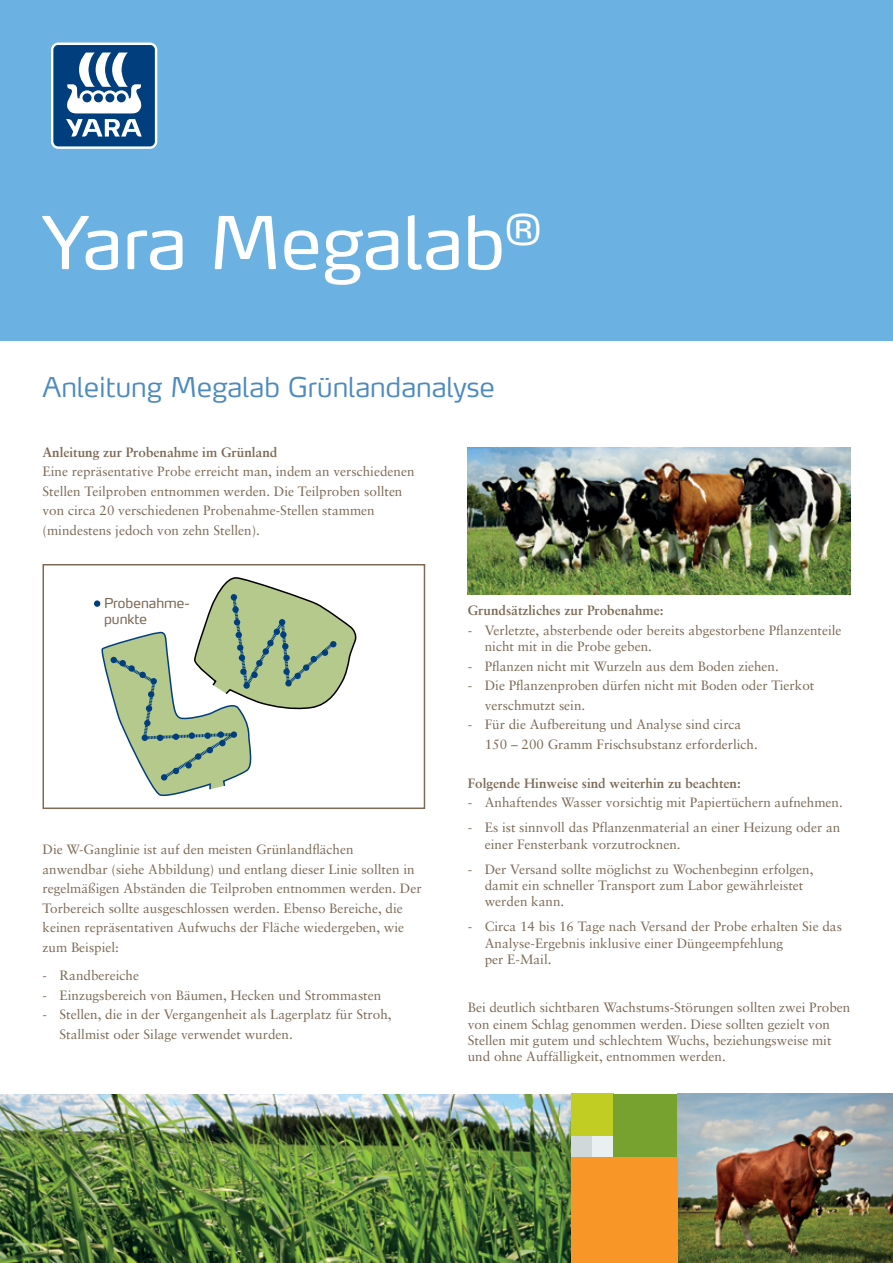
<style>
.page{position:relative;width:893px;height:1263px;background:#fff}
.page>*{position:absolute;margin:0;border:0;box-sizing:border-box;transform-origin:0 0}
.t1{font:72px "Yara Max LF";color:#fff}
.t2{font:300 27px "Yara Max LF";color:#4d8abe}
.t3{font:13.5px/19.5px "Sabon LT Pro";color:#7c6a55}
.t4{font:700 13.5px "Sabon LT Pro";color:#7c6a55}
.t5{font:13.5px/16.2px "Yara Max LF";color:#7c6a55}
</style>
<div class="page">
<img style="left:0;top:1094px;width:571px;height:169px">
<img style="left:677px;top:1093px;width:216px;height:170px">
<div style="left:0;top:0;width:893px;height:340px;background:#6bb2e2"></div>
<svg style="left:51px;top:43px;width:106px;height:106px;background:#5881ab"></svg>
<div style="left:571px;top:1136px;width:21px;height:21px;background:#d1d8da"></div>
<div style="left:592px;top:1136px;width:21px;height:21px;background:#eaeff2"></div>
<div style="left:571px;top:1093px;width:42px;height:43px;background:#c2cd23"></div>
<div style="left:613px;top:1093px;width:64px;height:64px;background:#78a22f"></div>
<div style="left:571px;top:1157px;width:106px;height:106px;background:#f89728"></div>
<svg style="left:100px;top:577px;width:257px;height:220px"></svg>
<div style="left:94px;top:600px;width:6px;height:7px;background:#003e7e;border-radius:50%"></div>
<div style="left:43px;top:564px;width:382px;height:245px;border:2px solid #7c6a55"></div>
<img style="left:468px;top:447px;width:382px;height:147px">
<h1 class="t1" style="left:43px;top:197px;width:501px">Yara Megalab<sup>®</sup></h1>
<h2 class="t2" style="left:43px;top:370px;width:454px">Anleitung Megalab Grünlandanalyse</h2>
<p class="t4" style="left:43px;top:444px;width:236px">Anleitung zur Probenahme im Grünland</p>
<p class="t3" style="left:43px;top:461px;width:374px">Eine repräsentative Probe erreicht man, indem an verschiedenen Stellen Teilproben entnommen werden. Die Teilproben sollten von circa 20 verschiedenen Probenahme-Stellen stammen (mindestens jedoch von zehn Stellen).</p>
<p class="t5" style="left:104px;top:595px;width:87px">Probenahme&shy;punkte</p>
<p class="t3" style="left:43px;top:839px;width:381px">Die W-Ganglinie ist auf den meisten Grünlandflächen anwendbar (siehe Abbildung) und entlang dieser Linie sollten in regelmäßigen Abständen die Teilproben entnommen werden. Der Torbereich sollte ausgeschlossen werden. Ebenso Bereiche, die keinen repräsentativen Aufwuchs der Fläche wiedergeben, wie zum Beispiel:</p>
<p class="t3" style="left:43px;top:965px;width:98px">- Randbereiche</p>
<p class="t3" style="left:43px;top:985px;width:340px">- Einzugsbereich von Bäumen, Hecken und Strommasten</p>
<p class="t3" style="left:60px;top:1004px;width:334px;text-indent:-17px">- Stellen, die in der Vergangenheit als Lagerplatz für Stroh,<br>Stallmist oder Silage verwendet wurden.</p>
<p class="t4" style="left:468px;top:602px;width:197px">Grundsätzliches zur Probenahme:</p>
<p class="t3" style="left:485px;top:622px;width:358px;line-height:16.2px;text-indent:-17px">- Verletzte, absterbende oder bereits abgestorbene Pflanzenteile nicht mit in die Probe geben.</p>
<p class="t3" style="left:468px;top:656px;width:313px">- Pflanzen nicht mit Wurzeln aus dem Boden ziehen.</p>
<p class="t3" style="left:485px;top:675px;width:331px;text-indent:-17px">- Die Pflanzenproben dürfen nicht mit Boden oder Tierkot verschmutzt sein.</p>
<p class="t3" style="left:485px;top:714px;width:275px;text-indent:-17px">- Für die Aufbereitung und Analyse sind circa<br>150 – 200 Gramm Frischsubstanz erforderlich.</p>
<p class="t4" style="left:468px;top:774px;width:275px">Folgende Hinweise sind weiterhin zu beachten:</p>
<p class="t3" style="left:468px;top:792px;width:377px">- Anhaftendes Wasser vorsichtig mit Papiertüchern aufnehmen.</p>
<p class="t3" style="left:485px;top:819px;width:357px;line-height:16.2px;text-indent:-17px">- Es ist sinnvoll das Pflanzenmaterial an einer Heizung oder an einer Fensterbank vorzutrocknen.</p>
<p class="t3" style="left:485px;top:861px;width:330px;line-height:16.2px;text-indent:-17px">- Der Versand sollte möglichst zu Wochenbeginn erfolgen, damit ein schneller Transport zum Labor gewährleistet werden kann.</p>
<p class="t3" style="left:485px;top:918px;width:359px;line-height:16.2px;text-indent:-17px">- Circa 14 bis 16 Tage nach Versand der Probe erhalten Sie das<br>Analyse-Ergebnis inklusive einer Düngeempfehlung<br>per E-Mail.</p>
<p class="t3" style="left:468px;top:999px;width:384px;line-height:16.2px">Bei deutlich sichtbaren Wachstums-Störungen sollten zwei Proben von einem Schlag genommen werden. Diese sollten gezielt von Stellen mit gutem und schlechtem Wuchs, beziehungsweise mit und ohne Auffälligkeit, entnommen werden.</p>
</div>
